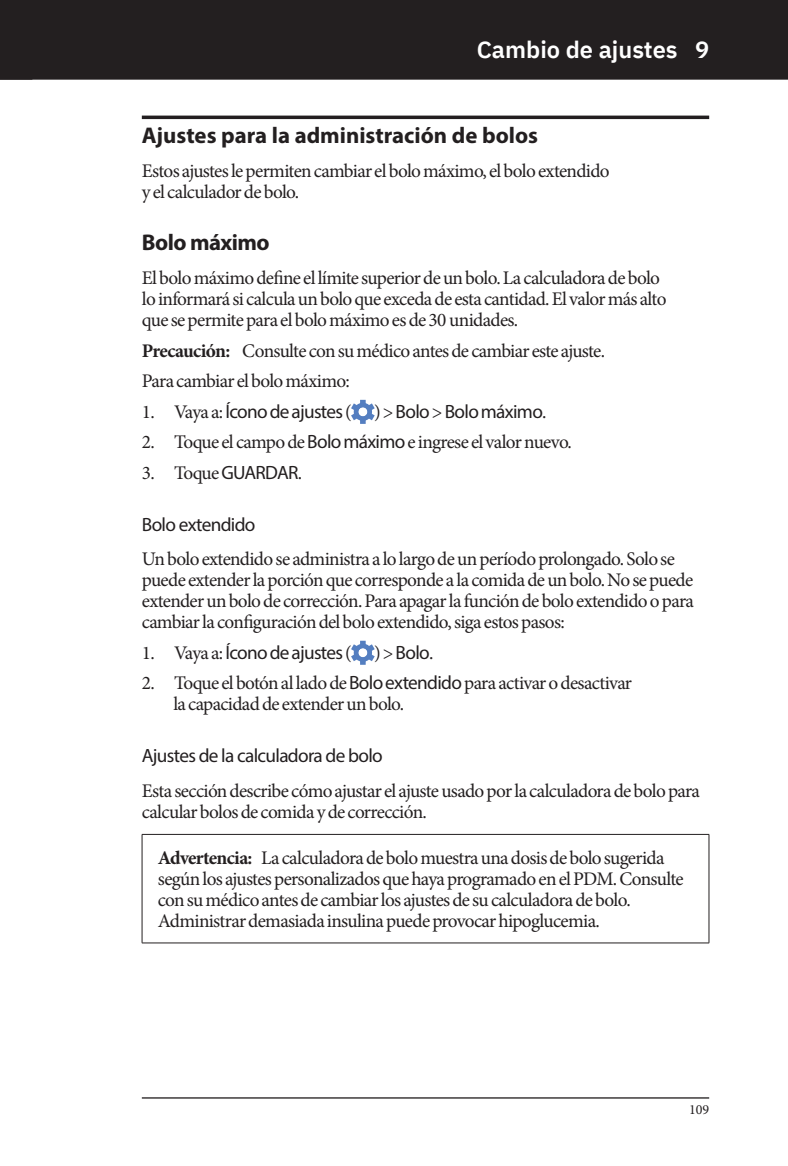
<style>
.page{position:relative;width:788px;height:1166px;background:#fff}
.page>*{position:absolute;margin:0;border:0;box-sizing:border-box;transform-origin:0 0}
.t1{font:600 23.62px "IBM Plex Sans";color:#fff}
.Head1{font:700 22.75px "Myriad Pro";color:#231f20}
.Head2{font:700 22.75px "Myriad Pro";letter-spacing:-.025em;color:#231f20}
.BodyText{font:19.25px/21px "Minion Pro";letter-spacing:-.035em;color:#231f20}
.Head2-2{font:19.25px "Myriad Pro";letter-spacing:-.035em;color:#231f20}
.t2{font:14px "Minion Pro";color:#231f20}
.s1{font-weight:700}
.s2{font-family:"Minion Pro"}
.s3{font-family:"Myriad Pro"}
</style>
<div class="page">
<div style="left:0;top:0;width:788px;height:79px;background:#231f20"></div>
<div style="left:0;top:0;width:788px;height:80px;border:2px solid #231f20"></div>
<hr style="left:142px;top:1097px;width:567px;height:1px;background:#231f20">
<svg style="left:0;top:0;width:32px;height:80px"></svg>
<hr style="left:142px;top:116px;width:567px;height:3px;background:#231f20">
<svg style="left:351px;top:400px;width:23px;height:24px"></svg>
<svg style="left:351px;top:640px;width:23px;height:25px"></svg>
<hr style="left:142px;top:834px;width:567px;height:1px;background:#231f20">
<hr style="left:142px;top:834px;width:1px;height:108px;background:#231f20">
<hr style="left:708px;top:834px;width:1px;height:108px;background:#231f20">
<hr style="left:142px;top:942px;width:567px;height:1px;background:#231f20">
<p class="t1" style="left:476px;top:31px;width:234px">Cambio de ajustes 9</p>
<p class="Head1" style="left:142px;top:120px;width:398px">Ajustes para la administración de bolos</p>
<p class="BodyText" style="left:142px;top:160px;width:469px">Estos ajustes le permiten cambiar el bolo máximo, el bolo extendido y el calculador de bolo.</p>
<p class="Head2" style="left:142px;top:228px;width:129px">Bolo máximo</p>
<p class="BodyText" style="left:142px;top:268px;width:526px">El bolo máximo define el límite superior de un bolo. La calculadora de bolo lo informará si calcula un bolo que exceda de esta cantidad. El valor más alto que se permite para el bolo máximo es de 30 unidades.</p>
<p class="BodyText" style="left:142px;top:340px;width:464px"><span class="s1">Precaución:</span> Consulte con su médico antes de cambiar este ajuste.</p>
<p class="BodyText" style="left:142px;top:371px;width:209px">Para cambiar el bolo máximo:</p>
<p class="Head2-2" style="left:142px;top:399px;width:406px"><span class="s2">1. Vaya a:</span> Ícono de ajustes <span class="s2">( ) &gt;</span> Bolo <span class="s2">&gt;</span> Bolo máximo<span class="s2">.</span></p>
<p class="BodyText" style="left:142px;top:432px;width:431px">2. Toque el campo de <span class="s3">Bolo máximo</span> e ingrese el valor nuevo.</p>
<p class="BodyText" style="left:142px;top:462px;width:162px">3. Toque <span class="s3">GUARDAR</span>.</p>
<p class="Head2-2" style="left:142px;top:512px;width:115px">Bolo extendido</p>
<p class="BodyText" style="left:142px;top:548px;width:553px">Un bolo extendido se administra a lo largo de un período prolongado. Solo se puede extender la porción que corresponde a la comida de un bolo. No se puede extender un bolo de corrección. Para apagar la función de bolo extendido o para cambiar la configuración del bolo extendido, siga estos pasos:</p>
<p class="Head2-2" style="left:142px;top:640px;width:293px"><span class="s2">1. Vaya a:</span> Ícono de ajustes <span class="s2">( ) &gt;</span> Bolo<span class="s2">.</span></p>
<p class="BodyText" style="left:173px;top:672px;width:460px;text-indent:-32px">2. Toque el botón al lado de <span class="s3">Bolo extendido</span> para activar o desactivar la capacidad de extender un bolo.</p>
<p class="Head2-2" style="left:142px;top:744px;width:242px">Ajustes de la calculadora de bolo</p>
<p class="BodyText" style="left:142px;top:780px;width:559px">Esta sección describe cómo ajustar el ajuste usado por la calculadora de bolo para calcular bolos de comida y de corrección.</p>
<p class="BodyText" style="left:158px;top:847px;width:527px"><span class="s1">Advertencia:</span> La calculadora de bolo muestra una dosis de bolo sugerida según los ajustes personalizados que haya programado en el PDM. Consulte con su médico antes de cambiar los ajustes de su calculadora de bolo.<br>Administrar demasiada insulina puede provocar hipoglucemia.</p>
<p class="t2" style="left:689px;top:1100px;width:22px">109</p>
</div>
